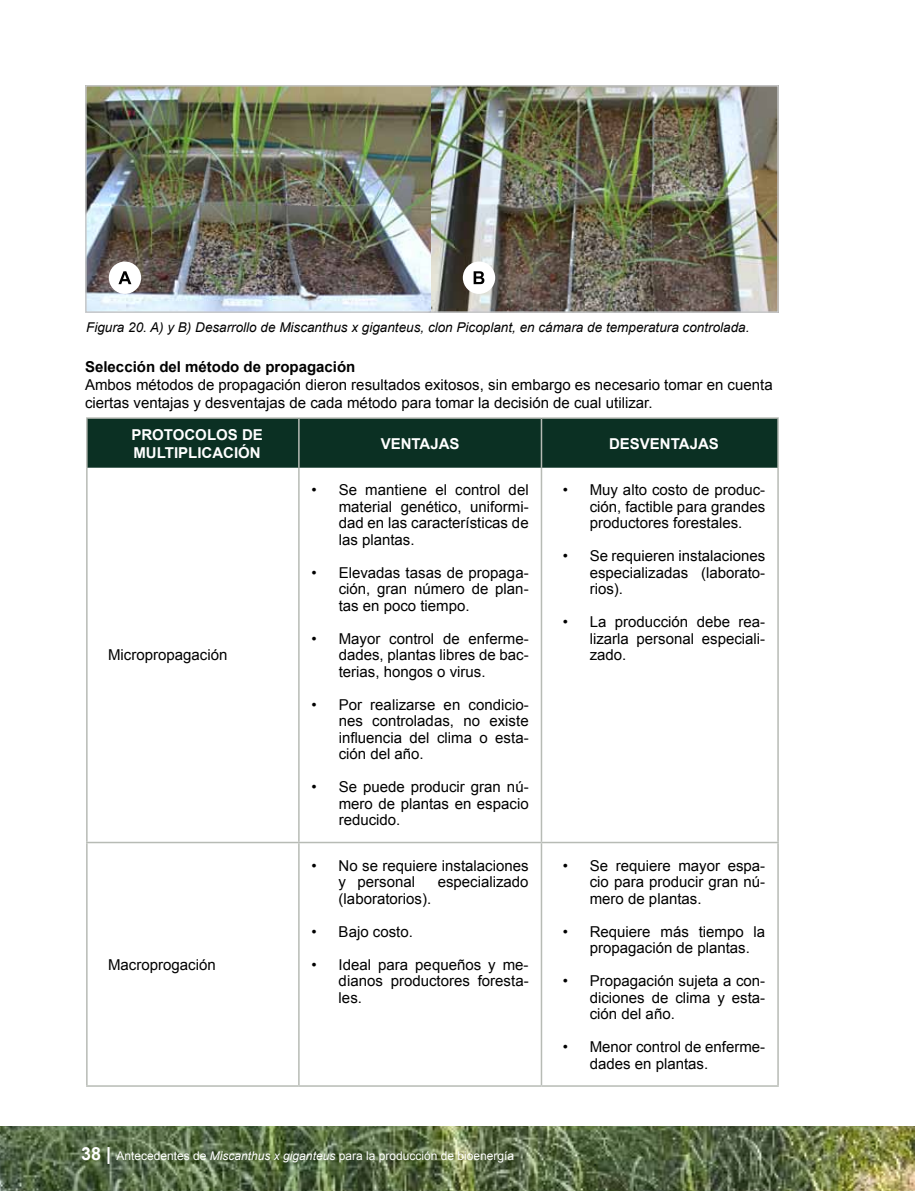
<style>
.page{position:relative;width:915px;height:1191px;background:#fff}
.page>*{position:absolute;margin:0;border:0;box-sizing:border-box;transform-origin:0 0}
.t1{font:15px/16.5px "Arial";color:#000;text-align:justify}
.t2{font:700 15px/18px "Arial";color:#fff}
.t3{font:700 15px "Arial";color:#000}
.t4{font:italic 13.5px "Arial";color:#000}
.t5{font:12px "Arial";color:#fff}
.s1{font-weight:700;font-size:18px}
.s2{font-style:italic}
</style>
<div class="page">
<img style="left:0;top:1126px;width:914px;height:65px">
<img style="left:88px;top:88px;width:687px;height:222px">
<div style="left:85px;top:85px;width:693px;height:228px;border:2px solid #c6c7c8"></div>
<div style="left:88px;top:419px;width:689px;height:49px;background:#0b3023"></div>
<hr style="left:86px;top:417px;width:213px;height:2px;background:#b7bbb5">
<hr style="left:86px;top:419px;width:2px;height:49px;background:#b7bbb5">
<hr style="left:299px;top:417px;width:242px;height:2px;background:#b7bbb5">
<hr style="left:298px;top:419px;width:1px;height:49px;background:#b7bbb5">
<hr style="left:541px;top:417px;width:237px;height:2px;background:#b7bbb5">
<hr style="left:540px;top:419px;width:2px;height:49px;background:#b7bbb5">
<hr style="left:777px;top:419px;width:1px;height:49px;background:#b7bbb5">
<hr style="left:86px;top:468px;width:2px;height:373px;background:#b7bbb5">
<hr style="left:298px;top:468px;width:1px;height:373px;background:#b7bbb5">
<hr style="left:540px;top:468px;width:2px;height:373px;background:#b7bbb5">
<hr style="left:777px;top:468px;width:1px;height:373px;background:#b7bbb5">
<hr style="left:86px;top:843px;width:2px;height:242px;background:#b7bbb5">
<hr style="left:298px;top:843px;width:1px;height:242px;background:#b7bbb5">
<hr style="left:540px;top:843px;width:2px;height:242px;background:#b7bbb5">
<hr style="left:777px;top:843px;width:1px;height:242px;background:#b7bbb5">
<hr style="left:86px;top:1085px;width:213px;height:1px;background:#b7bbb5">
<hr style="left:299px;top:1085px;width:242px;height:1px;background:#b7bbb5">
<hr style="left:541px;top:1085px;width:237px;height:1px;background:#b7bbb5">
<hr style="left:86px;top:841px;width:213px;height:2px;background:#b7bbb5">
<hr style="left:299px;top:841px;width:242px;height:2px;background:#b7bbb5">
<hr style="left:541px;top:841px;width:237px;height:2px;background:#b7bbb5">
<div style="left:109px;top:261px;width:32px;height:33px;background:#fff;border-radius:50%"></div>
<svg style="left:118px;top:271px;width:13px;height:13px"></svg>
<div style="left:462px;top:261px;width:33px;height:33px;background:#fff;border-radius:50%"></div>
<svg style="left:473px;top:271px;width:11px;height:13px"></svg>
<p class="t4" style="left:86px;top:319px;width:664px">Figura 20. A) y B) Desarrollo de Miscanthus x giganteus, clon Picoplant, en cámara de temperatura controlada.</p>
<p class="t3" style="left:85px;top:357px;width:272px">Selección del método de propagación</p>
<p class="t1" style="left:85px;top:376px;width:688px;line-height:18px">Ambos métodos de propagación dieron resultados exitosos, sin embargo es necesario tomar en cuenta ciertas ventajas y desventajas de cada método para tomar la decisión de cual utilizar.</p>
<p class="t2" style="left:131px;top:426px;width:133px">PROTOCOLOS DE<br>MULTIPLICACIÓN</p>
<p class="t2" style="left:380px;top:435px;width:80px">VENTAJAS</p>
<p class="t2" style="left:609px;top:435px;width:111px">DESVENTAJAS</p>
<p class="t1" style="left:108px;top:647px;width:121px">Micropropagación</p>
<p class="t1" style="left:108px;top:956px;width:109px">Macroprogación</p>
<p class="t1" style="left:338px;top:482px;width:191px;text-indent:-27px">• Se mantiene el control del material genético, uniformi&shy;dad en las características de las plantas.</p>
<p class="t1" style="left:338px;top:564px;width:191px;text-indent:-27px">• Elevadas tasas de propaga&shy;ción, gran número de plan&shy;tas en poco tiempo.</p>
<p class="t1" style="left:338px;top:630px;width:191px;text-indent:-27px">• Mayor control de enferme&shy;dades, plantas libres de bac&shy;terias, hongos o virus.</p>
<p class="t1" style="left:338px;top:696px;width:191px;text-indent:-27px">• Por realizarse en condicio&shy;nes controladas, no existe influencia del clima o esta&shy;ción del año.</p>
<p class="t1" style="left:338px;top:779px;width:191px;text-indent:-27px">• Se puede producir gran nú&shy;mero de plantas en espacio reducido.</p>
<p class="t1" style="left:338px;top:857px;width:191px;text-indent:-27px">• No se requiere instalaciones y personal</p>
<p class="t1" style="left:437px;top:874px;width:92px">especializado</p>
<p class="t1" style="left:338px;top:890px;width:94px">(laboratorios).</p>
<p class="t1" style="left:311px;top:923px;width:103px">• Bajo costo.</p>
<p class="t1" style="left:338px;top:956px;width:191px;text-indent:-27px">• Ideal para pequeños y me&shy;dianos productores foresta&shy;les.</p>
<p class="t5" style="left:81px;top:1148px;width:434px"><span class="s1">38 |</span> Antecedentes de <span class="s2">Miscanthus x giganteus</span> para la producción de bioenergía</p>
<p class="t1" style="left:589px;top:482px;width:177px;text-indent:-27px">• Muy alto costo de produc&shy;ción, factible para grandes productores forestales.</p>
<p class="t1" style="left:589px;top:548px;width:177px;text-indent:-27px">• Se requieren instalaciones especializadas (laborato&shy;rios).</p>
<p class="t1" style="left:589px;top:614px;width:177px;text-indent:-27px">• La producción debe rea&shy;lizarla personal especiali&shy;zado.</p>
<p class="t1" style="left:589px;top:857px;width:177px;text-indent:-27px">• Se requiere mayor espa&shy;cio para producir gran nú&shy;mero de plantas.</p>
<p class="t1" style="left:589px;top:923px;width:177px;text-indent:-27px">• Requiere más tiempo la propagación de plantas.</p>
<p class="t1" style="left:589px;top:973px;width:177px;text-indent:-27px">• Propagación sujeta a con&shy;diciones de clima y esta&shy;ción del año.</p>
<p class="t1" style="left:589px;top:1039px;width:177px;text-indent:-27px">• Menor control de enferme&shy;dades en plantas.</p>
</div>
